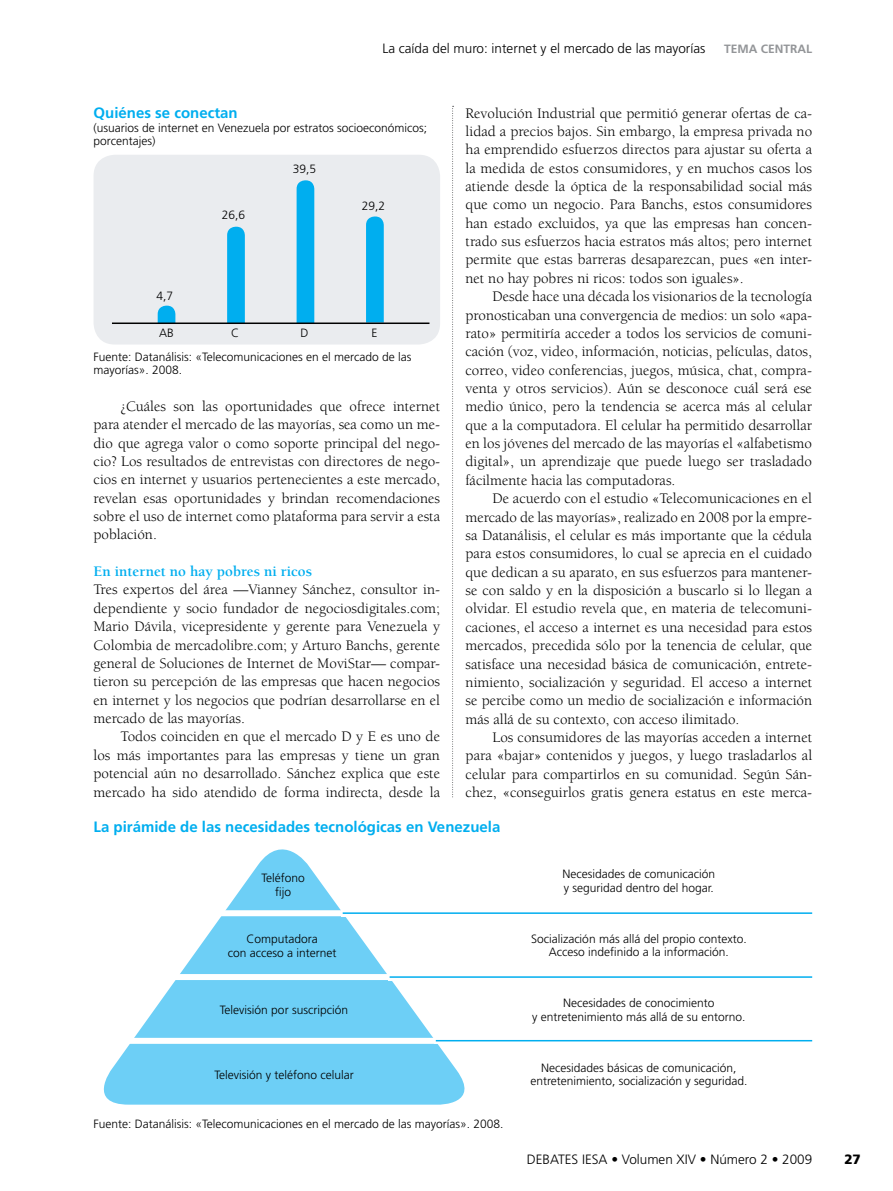
<style>
.page{position:relative;width:893px;height:1191px;background:#fff}
.page>*{position:absolute;margin:0;border:0;box-sizing:border-box;transform-origin:0 0}
.t1{font:15px/18.3px "Berkeley";color:#000;text-align:justify}
.t2{font:700 15px "Frutiger";color:#00aeef}
.t3{font:700 15px "Berkeley";color:#00aeef}
.t4{font:300 13.5px "Frutiger";color:#000}
.t5{font:900 13.5px "Frutiger";color:#000}
.t6{font:300 12px/13.5px "Frutiger";color:#000;text-align:center}
.t7{font:700 12px "Frutiger";color:#939598}
</style>
<div class="page">
<svg style="left:452px;top:106px;width:2px;height:691px"></svg>
<div style="left:94px;top:155px;width:346px;height:189px;background:#eaecef;border-radius:21px"></div>
<svg style="left:158px;top:306px;width:17px;height:16px"></svg>
<svg style="left:227px;top:227px;width:18px;height:95px;background:#07afef"></svg>
<div style="left:297px;top:180px;width:17px;height:142px;background:#00aeef"></div>
<svg style="left:366px;top:216px;width:18px;height:106px;background:#08b0ef"></svg>
<hr style="left:112px;top:322px;width:317px;height:2px;background:#000">
<svg style="left:103px;top:849px;width:379px;height:255px;fill:#6dcff6"></svg>
<div style="left:115px;top:910px;width:338px;height:6px;background:#fff"></div>
<div style="left:115px;top:974px;width:338px;height:6px;background:#fff"></div>
<div style="left:115px;top:1037px;width:338px;height:6px;background:#fff"></div>
<hr style="left:343px;top:912px;width:469px;height:2px;background:#00aeef">
<hr style="left:390px;top:976px;width:422px;height:1px;background:#00aeef">
<hr style="left:436px;top:1040px;width:376px;height:1px;background:#00aeef">
<p class="t4" style="left:382px;top:41px;width:325px">La caída del muro: internet y el mercado de las mayorías</p>
<p class="t7" style="left:724px;top:42px;width:45px">tEMA CEN</p>
<p class="t7" style="left:783px;top:42px;width:30px">TRAL</p>
<p class="t2" style="left:94px;top:104px;width:146px">Quiénes se conectan</p>
<p class="t6" style="left:94px;top:121px;width:335px;text-align:left">(usuarios de internet en Venezuela por estratos socioeconómicos; porcentajes)</p>
<p class="t6" style="left:157px;top:289px;width:18px">4,7</p>
<p class="t6" style="left:222px;top:208px;width:25px">26,6</p>
<p class="t6" style="left:293px;top:162px;width:25px">39,5</p>
<p class="t6" style="left:362px;top:199px;width:25px">29,2</p>
<p class="t6" style="left:159px;top:326px;width:16px">AB</p>
<p class="t6" style="left:231px;top:326px;width:10px">C</p>
<p class="t6" style="left:301px;top:326px;width:10px">D</p>
<p class="t6" style="left:371px;top:326px;width:7px">E</p>
<p class="t6" style="left:94px;top:350px;width:319px;text-align:left">Fuente: Datanálisis: «Telecomunicaciones en el mercado de las mayorías». 2008.</p>
<p class="t1" style="left:94px;top:397px;width:348px;text-indent:27px">¿Cuáles son las oportunidades que ofrece internet para atender el mercado de las mayorías, sea como un me&shy;dio que agrega valor o como soporte principal del nego&shy;cio? Los resultados de entrevistas con directores de nego&shy;cios en internet y usuarios pertenecientes a este mercado, revelan esas oportunidades y brindan recomendaciones sobre el uso de internet como plataforma para servir a esta población.</p>
<p class="t3" style="left:94px;top:563px;width:220px">En internet no hay pobres ni ricos</p>
<p class="t1" style="left:94px;top:581px;width:348px">Tres expertos del área —Vianney Sánchez, consultor in&shy;dependiente y socio fundador de negociosdigitales.com; Mario Dávila, vicepresidente y gerente para Venezuela y Colombia de mercadolibre.com; y Arturo Banchs, gerente general de Soluciones de Internet de MoviStar— compar&shy;tieron su percepción de las empresas que hacen negocios en internet y los negocios que podrían desarrollarse en el mercado de las mayorías.</p>
<p class="t1" style="left:93px;top:728px;width:348px;text-indent:27px">Todos coinciden en que el mercado D y E es uno de los más importantes para las empresas y tiene un gran potencial aún no desarrollado. Sánchez explica que este mercado ha sido atendido de forma indirecta, desde la</p>
<p class="t1" style="left:465px;top:104px;width:348px">Revolución Industrial que permitió generar ofertas de ca&shy;lidad a precios bajos. Sin embargo, la empresa privada no ha emprendido esfuerzos directos para ajustar su oferta a la medida de estos consumidores, y en muchos casos los atiende desde la óptica de la responsabilidad social más que como un negocio. Para Banchs, estos consumidores han estado excluidos, ya que las empresas han concen&shy;trado sus esfuerzos hacia estratos más altos; pero internet permite que estas barreras desaparezcan, pues «en inter&shy;net no hay pobres ni ricos: todos son iguales».</p>
<p class="t1" style="left:465px;top:288px;width:348px;text-indent:27px">Desde hace una década los visionarios de la tecnología pronosticaban una convergencia de medios: un solo «apa&shy;rato» permitiría acceder a todos los servicios de comuni&shy;cación (voz, video, información, noticias, películas, datos, correo, video conferencias, juegos, música, chat, compra&shy;venta y otros servicios). Aún se desconoce cuál será ese medio único, pero la tendencia se acerca más al celular que a la computadora. El celular ha permitido desarrollar en los jóvenes del mercado de las mayorías el «alfabetismo digital», un aprendizaje que puede luego ser trasladado fácilmente hacia las computadoras.</p>
<p class="t1" style="left:465px;top:489px;width:348px;text-indent:27px">De acuerdo con el estudio «Telecomunicaciones en el mercado de las mayorías», realizado en 2008 por la empre&shy;sa Datanálisis, el celular es más importante que la cédula para estos consumidores, lo cual se aprecia en el cuidado que dedican a su aparato, en sus esfuerzos para mantener&shy;se con saldo y en la disposición a buscarlo si lo llegan a olvidar. El estudio revela que, en materia de telecomuni&shy;caciones, el acceso a internet es una necesidad para estos mercados, precedida sólo por la tenencia de celular, que satisface una necesidad básica de comunicación, entrete&shy;nimiento, socialización y seguridad. El acceso a internet se percibe como un medio de socialización e información más allá de su contexto, con acceso ilimitado.</p>
<p class="t1" style="left:466px;top:728px;width:348px;text-indent:27px">Los consumidores de las mayorías acceden a internet para «bajar» contenidos y juegos, y luego trasladarlos al celular para compartirlos en su comunidad. Según Sán&shy;chez, «conseguirlos gratis genera estatus en este merca-</p>
<p class="t2" style="left:94px;top:817px;width:408px">La pirámide de las necesidades tecnológicas en Venezuela</p>
<p class="t6" style="left:261px;top:871px;width:45px">Teléfono fijo</p>
<p class="t6" style="left:228px;top:932px;width:110px">Computadora<br>con acceso a internet</p>
<p class="t6" style="left:220px;top:1002px;width:130px">Televisión por suscripción</p>
<p class="t6" style="left:214px;top:1067px;width:141px">Televisión y teléfono celular</p>
<p class="t6" style="left:94px;top:1116px;width:411px">Fuente: Datanálisis: «Telecomunicaciones en el mercado de las mayorías». 2008.</p>
<p class="t6" style="left:563px;top:867px;width:154px;text-align:left">Necesidades de comunicación y seguridad dentro del hogar.</p>
<p class="t6" style="left:531px;top:932px;width:217px">Socialización más allá del propio contexto.<br>Acceso indefinido a la información.</p>
<p class="t6" style="left:532px;top:996px;width:215px">Necesidades de conocimiento<br>y entretenimiento más allá de su entorno.</p>
<p class="t6" style="left:530px;top:1061px;width:219px">Necesidades básicas de comunicación, entretenimiento, socialización y seguridad.</p>
<p class="t4" style="left:527px;top:1152px;width:287px">DEBATES IESA • Volumen XIV • Número 2 • 2009</p>
<p class="t5" style="left:844px;top:1151px;width:18px">27</p>
</div>
